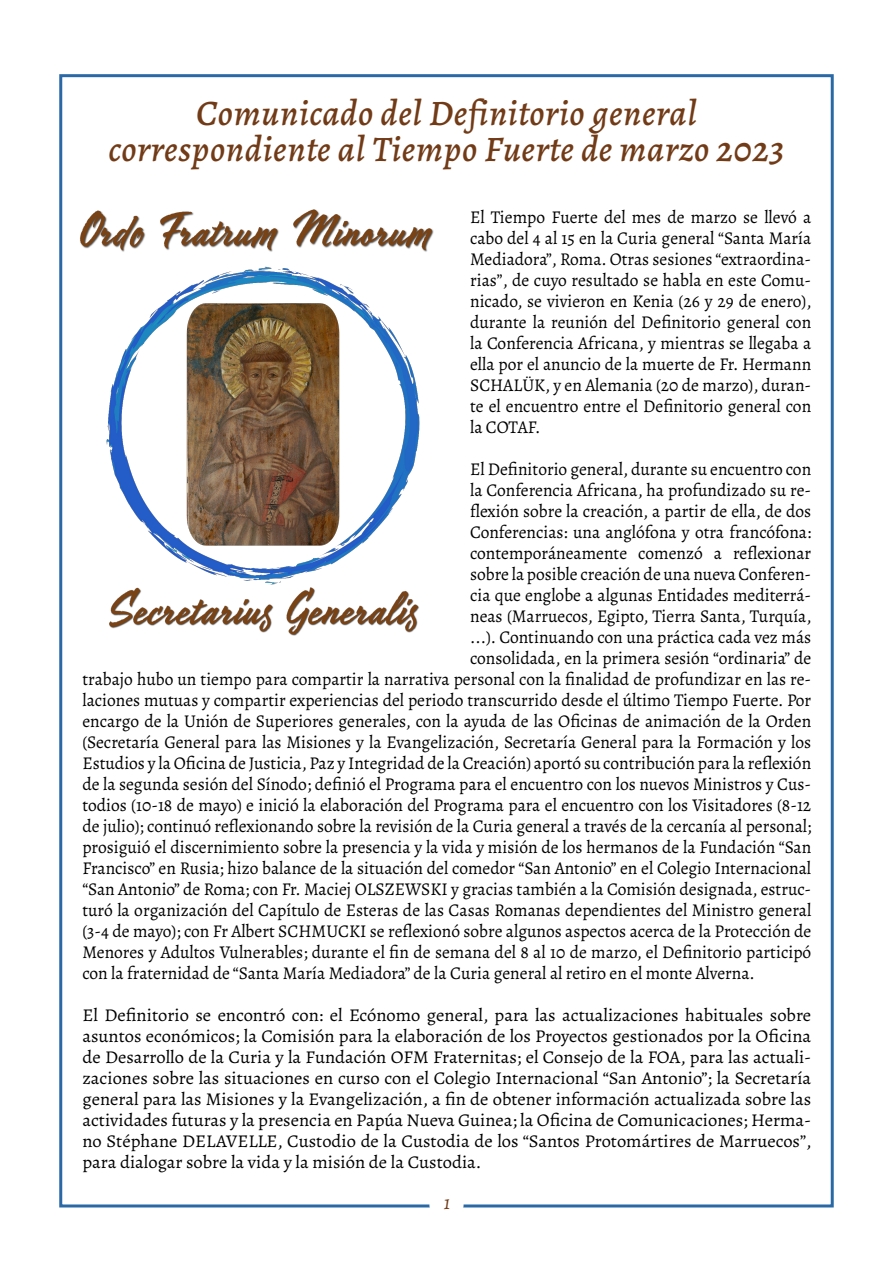
<style>
.page{position:relative;width:893px;height:1263px;background:#fff}
.page>*{position:absolute;margin:0;border:0;box-sizing:border-box;transform-origin:0 0}
.Titulo_1{font:italic 500 36px "Alegreya";letter-spacing:.02em;color:#723b17}
.t1{font:italic 19.5px "Alegreya";color:#723b17}
.Texto_independiente{font:18px/21px "Alegreya";color:#000;text-align:justify}
</style>
<div class="page">
<img style="left:59px;top:204px;width:375px;height:433px">
<div style="left:429px;top:1187px;width:35px;height:35px;border:3px solid #fff;border-radius:50%"></div>
<p class="Titulo_1" style="left:196px;top:88px;width:502px">Comunicado del Definitorio general</p>
<p class="Titulo_1" style="left:108px;top:124px;width:678px">correspondiente al Tiempo Fuerte de marzo 2023</p>
<p class="Texto_independiente" style="left:470px;top:206px;width:343px">El Tiempo Fuerte del mes de marzo se llevó a cabo del 4 al 15 en la Curia general “Santa María Mediadora”, Roma. Otras sesiones “extraordina&shy;rias”, de cuyo resultado se habla en este Comu&shy;nicado, se vivieron en Kenia (26 y 29 de enero), durante la reunión del Definitorio general con la Conferencia Africana, y mientras se llegaba a ella por el anuncio de la muerte de Fr. Hermann SCHALÜK, y en Alemania (20 de marzo), duran&shy;te el encuentro entre el Definitorio general con la COTAF.</p>
<p class="Texto_independiente" style="left:470px;top:458px;width:343px">El Definitorio general, durante su encuentro con</p>
<p class="Texto_independiente" style="left:470px;top:479px;width:343px">la Conferencia Africana, ha profundizado su re-</p>
<p class="Texto_independiente" style="left:470px;top:500px;width:343px">flexión sobre la creación, a partir de ella, de dos</p>
<p class="Texto_independiente" style="left:470px;top:521px;width:343px">Conferencias: una anglófona y otra francófona:</p>
<p class="Texto_independiente" style="left:470px;top:542px;width:343px">contemporáneamente comenzó a reflexionar</p>
<p class="Texto_independiente" style="left:470px;top:563px;width:343px">sobre la posible creación de una nueva Conferen-</p>
<p class="Texto_independiente" style="left:470px;top:584px;width:343px">cia que englobe a algunas Entidades mediterrá-</p>
<p class="Texto_independiente" style="left:470px;top:605px;width:343px">neas (Marruecos, Egipto, Tierra Santa, Turquía,</p>
<p class="Texto_independiente" style="left:470px;top:626px;width:343px">...). Continuando con una práctica cada vez más</p>
<p class="Texto_independiente" style="left:470px;top:647px;width:343px">consolidada, en la primera sesión “ordinaria” de</p>
<p class="Texto_independiente" style="left:82px;top:668px;width:730px">trabajo hubo un tiempo para compartir la narrativa personal con la finalidad de profundizar en las re-</p>
<p class="Texto_independiente" style="left:82px;top:689px;width:730px">laciones mutuas y compartir experiencias del periodo transcurrido desde el último Tiempo Fuerte. Por</p>
<p class="Texto_independiente" style="left:82px;top:710px;width:730px">encargo de la Unión de Superiores generales, con la ayuda de las Oficinas de animación de la Orden</p>
<p class="Texto_independiente" style="left:82px;top:731px;width:730px">(Secretaría General para las Misiones y la Evangelización, Secretaría General para la Formación y los</p>
<p class="Texto_independiente" style="left:82px;top:752px;width:730px">Estudios y la Oficina de Justicia, Paz y Integridad de la Creación) aportó su contribución para la reflexión</p>
<p class="Texto_independiente" style="left:82px;top:773px;width:730px">de la segunda sesión del Sínodo; definió el Programa para el encuentro con los nuevos Ministros y Cus-</p>
<p class="Texto_independiente" style="left:82px;top:794px;width:730px">todios (10-18 de mayo) e inició la elaboración del Programa para el encuentro con los Visitadores (8-12</p>
<p class="Texto_independiente" style="left:82px;top:815px;width:730px">de julio); continuó reflexionando sobre la revisión de la Curia general a través de la cercanía al personal;</p>
<p class="Texto_independiente" style="left:82px;top:836px;width:730px">prosiguió el discernimiento sobre la presencia y la vida y misión de los hermanos de la Fundación “San</p>
<p class="Texto_independiente" style="left:82px;top:857px;width:730px">Francisco” en Rusia; hizo balance de la situación del comedor “San Antonio” en el Colegio Internacional</p>
<p class="Texto_independiente" style="left:82px;top:878px;width:730px">“San Antonio” de Roma; con Fr. Maciej OLSZEWSKI y gracias también a la Comisión designada, estruc-</p>
<p class="Texto_independiente" style="left:82px;top:899px;width:730px">turó la organización del Capítulo de Esteras de las Casas Romanas dependientes del Ministro general</p>
<p class="Texto_independiente" style="left:82px;top:920px;width:730px">(3-4 de mayo); con Fr Albert SCHMUCKI se reflexionó sobre algunos aspectos acerca de la Protección de</p>
<p class="Texto_independiente" style="left:82px;top:941px;width:730px">Menores y Adultos Vulnerables; durante el fin de semana del 8 al 10 de marzo, el Definitorio participó</p>
<p class="Texto_independiente" style="left:82px;top:962px;width:674px">con la fraternidad de “Santa María Mediadora” de la Curia general al retiro en el monte Alverna.</p>
<p class="Texto_independiente" style="left:82px;top:1004px;width:731px">El Definitorio se encontró con: el Ecónomo general, para las actualizaciones habituales sobre asuntos económicos; la Comisión para la elaboración de los Proyectos gestionados por la Oficina de Desarrollo de la Curia y la Fundación OFM Fraternitas; el Consejo de la FOA, para las actuali&shy;zaciones sobre las situaciones en curso con el Colegio Internacional “San Antonio”; la Secretaría general para las Misiones y la Evangelización, a fin de obtener información actualizada sobre las actividades futuras y la presencia en Papúa Nueva Guinea; la Oficina de Comunicaciones; Herma&shy;no Stéphane DELAVELLE, Custodio de la Custodia de los “Santos Protomártires de Marruecos”, para dialogar sobre la vida y la misión de la Custodia.</p>
<p class="t1" style="left:444px;top:1189px;width:8px">1</p>
</div>
